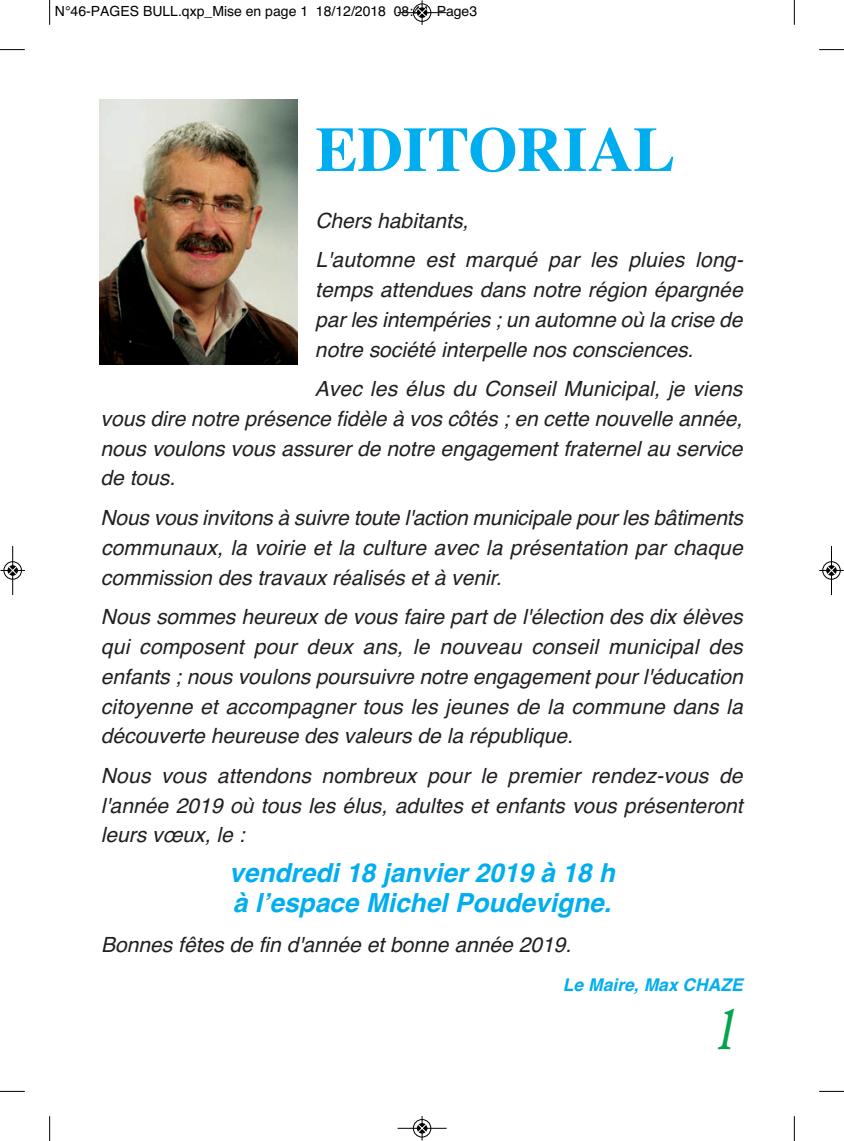
<style>
.page{position:relative;width:844px;height:1141px;background:#fff}
.page>*{position:absolute;margin:0;border:0;box-sizing:border-box;transform-origin:0 0}
.t1{font:700 63px "Times";color:#00aeef}
.t2{font:italic 600 63px "Adobe Garamond";color:#00a54f;scale:.65 1}
.t3{font:italic 700 26.25px/29.8px "Helvetica";color:#00aeef}
.t4{font:italic 21px/29.8px "Helvetica";color:#231f20;text-align:justify}
.t5{font:italic 700 17.5px "Helvetica";color:#00aeef}
.t6{font:14px "Helvetica";color:#000}
</style>
<div class="page">
<img style="left:99px;top:99px;width:199px;height:266px">
<svg style="left:49px;top:0;width:1px;height:25px"></svg>
<svg style="left:0;top:49px;width:25px;height:1px"></svg>
<svg style="left:793px;top:0;width:1px;height:25px"></svg>
<svg style="left:819px;top:49px;width:24px;height:1px"></svg>
<svg style="left:49px;top:1116px;width:1px;height:25px"></svg>
<svg style="left:0;top:1091px;width:25px;height:1px"></svg>
<svg style="left:793px;top:1116px;width:1px;height:25px"></svg>
<svg style="left:819px;top:1091px;width:24px;height:1px"></svg>
<div style="left:412px;top:3px;width:19px;height:19px;border:1px solid #fff;border-radius:50%"></div>
<hr style="left:397px;top:12px;width:49px;height:1px;background:#000">
<div style="left:413px;top:4px;width:18px;height:18px;border:1px solid #000;border-radius:50%"></div>
<svg style="left:417px;top:0;width:9px;height:25px"></svg>
<div style="left:412px;top:1119px;width:19px;height:19px;border:1px solid #fff;border-radius:50%"></div>
<hr style="left:397px;top:1128px;width:49px;height:1px;background:#000">
<div style="left:413px;top:1119px;width:18px;height:18px;border:1px solid #000;border-radius:50%"></div>
<svg style="left:417px;top:1116px;width:9px;height:25px"></svg>
<div style="left:3px;top:561px;width:19px;height:19px;border:1px solid #fff;border-radius:50%"></div>
<hr style="left:12px;top:546px;width:1px;height:49px;background:#000">
<div style="left:4px;top:561px;width:18px;height:18px;border:1px solid #000;border-radius:50%"></div>
<svg style="left:0;top:566px;width:25px;height:9px"></svg>
<div style="left:821px;top:561px;width:19px;height:19px;border:1px solid #fff;border-radius:50%"></div>
<hr style="left:831px;top:546px;width:1px;height:49px;background:#000">
<div style="left:822px;top:561px;width:18px;height:18px;border:1px solid #000;border-radius:50%"></div>
<svg style="left:819px;top:566px;width:24px;height:9px"></svg>
<p class="t6" style="left:55px;top:3px;width:423px">n°46-paGes bull.qxp_mise en page 1 18/12/2018 08:44 page3</p>
<h1 class="t1" style="left:315px;top:112px;width:361px">EDITORIAL</h1>
<p class="t4" style="left:315px;top:200px;width:429px;line-height:39.7px">Chers habitants,<br>L'automne est marqué par les pluies long-</p>
<p class="t4" style="left:315px;top:275px;width:429px">temps attendues dans notre région épargnée par les intempéries ; un automne où la crise de notre société interpelle nos consciences.</p>
<p class="t4" style="left:100px;top:374px;width:643px;text-indent:214px">Avec les élus du Conseil Municipal, je viens vous dire notre présence fidèle à vos côtés ; en cette nouvelle année, nous voulons vous assurer de notre engagement fraternel au service de tous.</p>
<p class="t4" style="left:100px;top:503px;width:643px">Nous vous invitons à suivre toute l'action municipale pour les bâtiments communaux, la voirie et la culture avec la présentation par chaque commission des travaux réalisés et à venir.</p>
<p class="t4" style="left:101px;top:602px;width:643px">Nous sommes heureux de vous faire part de l'élection des dix élèves qui composent pour deux ans, le nouveau conseil municipal des enfants ; nous voulons poursuivre notre engagement pour l'éducation citoyenne et accompagner tous les jeunes de la commune dans la découverte heureuse des valeurs de la république.</p>
<p class="t4" style="left:101px;top:761px;width:643px">Nous vous attendons nombreux pour le premier rendez-vous de l'année 2019 où tous les élus, adultes et enfants vous présenteront leurs vœux, le :</p>
<p class="t3" style="left:229px;top:858px;width:387px">vendredi 18 janvier 2019 à 18 h à l’espace Michel Poudevigne.</p>
<p class="t4" style="left:101px;top:929px;width:471px">Bonnes fêtes de fin d'année et bonne année 2019.</p>
<p class="t5" style="left:562px;top:975px;width:181px">Le Maire, Max CHAZE</p>
<h1 class="t2" style="left:714px;top:1004px;width:34px">1</h1>
</div>
